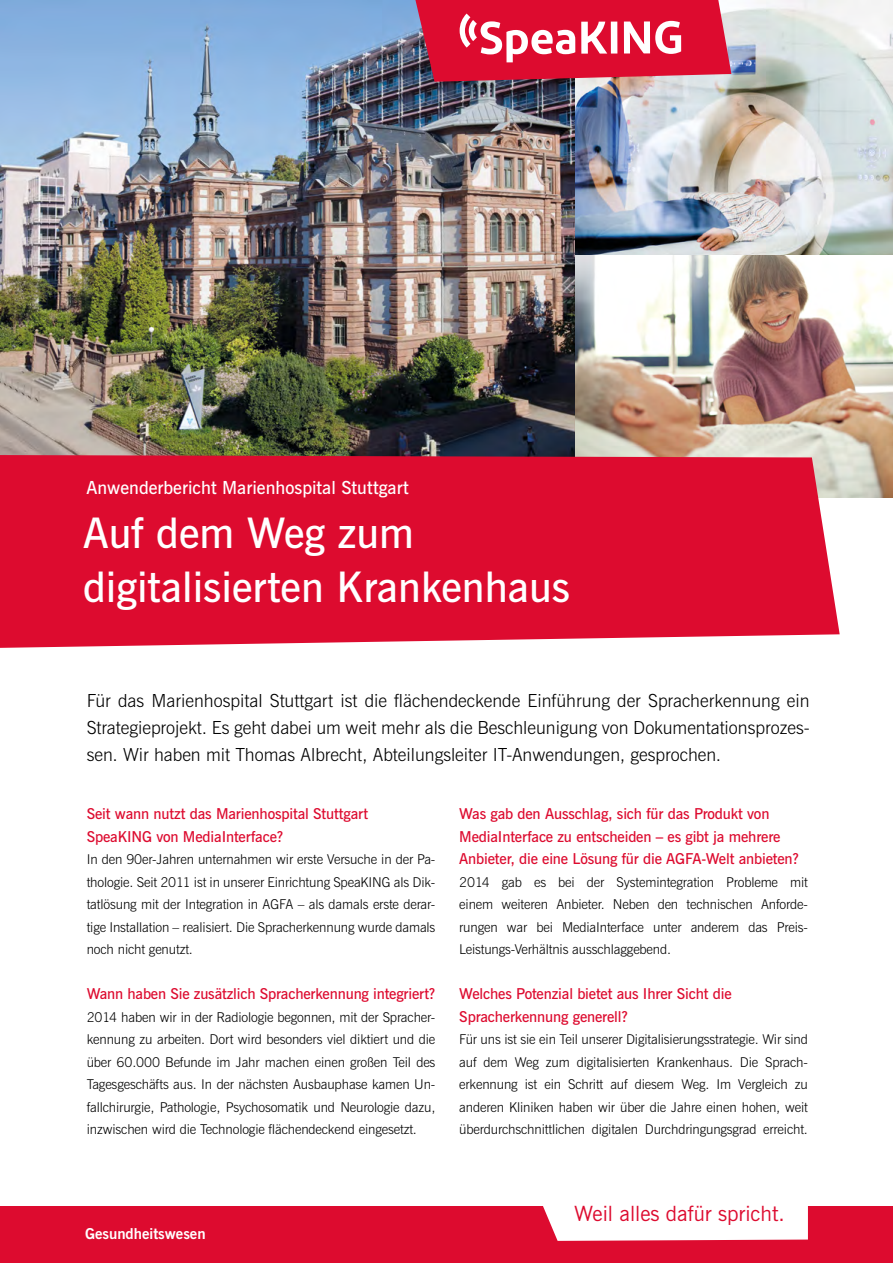
<style>
.page{position:relative;width:893px;height:1263px;background:#fff}
.page>*{position:absolute;margin:0;border:0;box-sizing:border-box;transform-origin:0 0}
.t1{font:600 42px/54px "News Gothic BT";color:#fff}
.t2{font:21px "News Gothic BT";color:#dd0b2f}
.t3{font:300 18px/27px "News Gothic BT";color:#000;text-align:justify}
.t4{font:600 18px "News Gothic BT";color:#fff}
.t5{font:600 15px/22.5px "News Gothic BT";letter-spacing:-.01em;color:#dd0b2f}
.t6{font:700 15px "News Gothic BT";color:#fff}
.t7{font:300 13.5px/22.5px "News Gothic BT";letter-spacing:-.01em;color:#000;text-align:justify}
</style>
<div class="page">
<img style="left:574px;top:0;width:319px;height:497px">
<img style="left:0;top:0;width:574px;height:455px">
<svg style="left:412px;top:0;width:319px;height:82px;background:#da3956"></svg>
<div style="left:0;top:1206px;width:893px;height:57px;background:#dd0b2f"></div>
<div style="left:543px;top:1206px;width:265px;height:35px;background:#fff"></div>
<div style="left:0;top:455px;width:840px;height:193px;background:#dd0b2f"></div>
<h3 class="t4" style="left:87px;top:476px;width:324px">Anwenderbericht Marienhospital Stuttgart</h3>
<h1 class="t1" style="left:83px;top:508px;width:489px">Auf dem Weg zum digitalisierten Krankenhaus</h1>
<p class="t3" style="left:87px;top:687px;width:724px">Für das Marienhospital Stuttgart ist die flächendeckende Einführung der Spracherkennung ein Strategieprojekt. Es geht dabei um weit mehr als die Beschleunigung von Dokumentationsprozes&shy;sen. Wir haben mit Thomas Albrecht, Abteilungsleiter IT-Anwendungen, gesprochen.</p>
<p class="t5" style="left:87px;top:803px;width:283px">Seit wann nutzt das Marienhospital Stuttgart<br>SpeaKING von MediaInterface?</p>
<p class="t7" style="left:87px;top:848px;width:350px">In den 90er-Jahren unternahmen wir erste Versuche in der Pa&shy;thologie. Seit 2011 ist in unserer Einrichtung SpeaKING als Dik&shy;tatlösung mit der Integration in AGFA – als damals erste derar&shy;tige Installation – realisiert. Die Spracherkennung wurde damals noch nicht genutzt.</p>
<p class="t5" style="left:87px;top:983px;width:350px">Wann haben Sie zusätzlich Spracherkennung integriert?</p>
<p class="t7" style="left:87px;top:1006px;width:350px">2014 haben wir in der Radiologie begonnen, mit der Spracher&shy;kennung zu arbeiten. Dort wird besonders viel diktiert und die über 60.000 Befunde im Jahr machen einen großen Teil des Tagesgeschäfts aus. In der nächsten Ausbauphase kamen Un&shy;fallchirurgie, Pathologie, Psychosomatik und Neurologie dazu, inzwischen wird die Technologie flächendeckend eingesetzt.</p>
<p class="t5" style="left:459px;top:803px;width:341px">Was gab den Ausschlag, sich für das Produkt von<br>MediaInterface zu entscheiden – es gibt ja mehrere<br>Anbieter, die eine Lösung für die AGFA-Welt anbieten?</p>
<p class="t7" style="left:459px;top:871px;width:350px">2014 gab es bei der Systemintegration Probleme mit einem weiteren Anbieter. Neben den technischen Anforde&shy;rungen war bei MediaInterface unter anderem das Preis-Leistungs-Verhältnis ausschlaggebend.</p>
<p class="t5" style="left:459px;top:983px;width:274px">Welches Potenzial bietet aus Ihrer Sicht die<br>Spracherkennung generell?</p>
<p class="t7" style="left:459px;top:1028px;width:350px">Für uns ist sie ein Teil unserer Digitalisierungsstrategie. Wir sind auf dem Weg zum digitalisierten Krankenhaus. Die Sprach&shy;erkennung ist ein Schritt auf diesem Weg. Im Vergleich zu anderen Kliniken haben wir über die Jahre einen hohen, weit überdurchschnittlichen digitalen Durchdringungsgrad erreicht.</p>
<p class="t6" style="left:85px;top:1224px;width:96px">Soins e santé</p>
<p class="t6" style="left:85px;top:1224px;width:122px">Gesundheitswesen</p>
<h2 class="t2" style="left:574px;top:1201px;width:212px">Weil alles dafür spricht.</h2>
</div>
